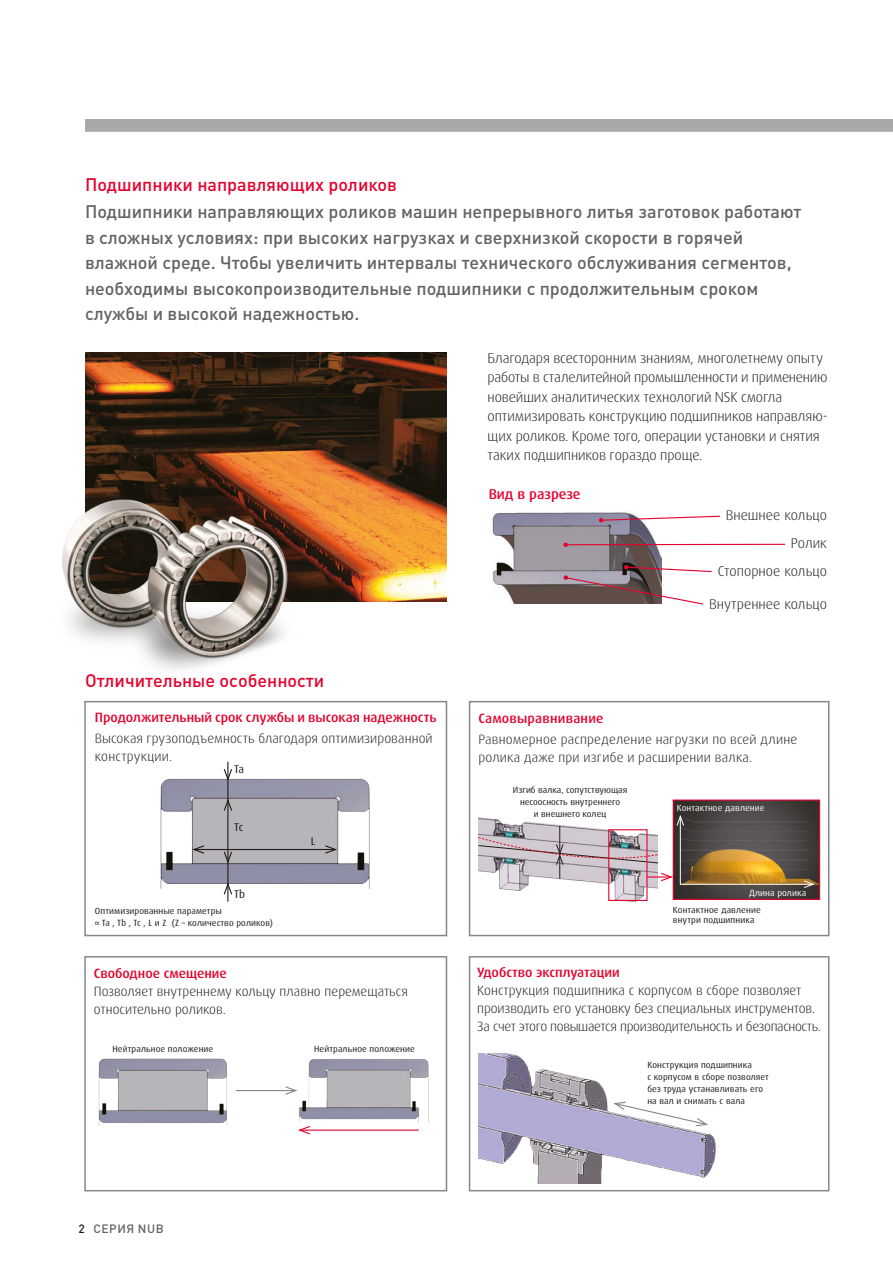
<style>
.page{position:relative;width:893px;height:1263px;background:#fff}
.page>*{position:absolute;margin:0;border:0;box-sizing:border-box;transform-origin:0 0}
.t1{font:500 18px/25.8px "DIN Pro";color:#646363}
.t2{font:500 18px "DIN Pro";color:#e4032e}
.head_schwarz{font:300 14.25px/19.5px "Dax Pro";letter-spacing:-.005em;color:#1d1d1b}
.t3{font:500 14.25px "Dax Pro";color:#e4032e}
.t4{font:300 13.5px/18px "Dax Pro";color:#1d1d1b}
.t5{font:500 13.5px "Dax Pro";color:#e4032e}
.t6{font:500 12px "DIN Pro";letter-spacing:.045em;color:#646363}
.t7{font:500 12px "DIN Pro";color:#1d1d1b}
.t8{font:11.25px "Dax Pro";color:#1d1d1b}
.t9{font:9px/12px "Dax Pro";letter-spacing:.01em;color:#1d1d1b;text-align:center}
.t10{font:9px "Dax Pro";letter-spacing:.01em;color:#fff}
.s1{color:#e4032e}
</style>
<div class="page">
<div style="left:84px;top:956px;width:363px;height:235px;border:2px solid #878787"></div>
<div style="left:84px;top:701px;width:363px;height:235px;border:2px solid #878787"></div>
<div style="left:469px;top:956px;width:360px;height:235px;border:2px solid #878787"></div>
<div style="left:469px;top:701px;width:360px;height:235px;border:2px solid #878787"></div>
<img style="left:160px;top:779px;width:210px;height:110px">
<hr style="left:194px;top:849px;width:141px;height:1px;background:#251b18">
<svg style="left:191px;top:844px;width:15px;height:11px"></svg>
<svg style="left:324px;top:844px;width:15px;height:11px"></svg>
<hr style="left:227px;top:800px;width:1px;height:62px;background:#251b18">
<svg style="left:223px;top:762px;width:10px;height:50px"></svg>
<svg style="left:223px;top:850px;width:10px;height:52px"></svg>
<img style="left:499px;top:888px;width:158px;height:14px">
<div style="left:608px;top:829px;width:39px;height:72px;border:1px solid #e4032e"></div>
<img style="left:675px;top:801px;width:143px;height:97px">
<div style="left:673px;top:799px;width:147px;height:101px;border:1px solid #e4032e"></div>
<img style="left:98px;top:1058px;width:129px;height:68px">
<img style="left:299px;top:1059px;width:130px;height:64px">
<hr style="left:236px;top:1090px;width:60px;height:1px;background:#878787">
<svg style="left:284px;top:1086px;width:13px;height:9px"></svg>
<hr style="left:300px;top:1129px;width:119px;height:2px;background:#e4032e">
<svg style="left:298px;top:1126px;width:13px;height:9px"></svg>
<img style="left:478px;top:1053px;width:238px;height:131px">
<svg style="left:612px;top:1101px;width:98px;height:26px"></svg>
<img style="left:492px;top:511px;width:170px;height:93px">
<svg style="left:599px;top:515px;width:121px;height:7px"></svg>
<hr style="left:566px;top:544px;width:219px;height:1px;background:#e4032e">
<svg style="left:563px;top:542px;width:5px;height:5px"></svg>
<svg style="left:564px;top:565px;width:148px;height:40px"></svg>
<svg style="left:478px;top:814px;width:337px;height:74px"></svg>
<img style="left:85px;top:353px;width:361px;height:249px">
<svg style="left:85px;top:119px;width:808px;height:13px;background:#a9a9a8"></svg>
<img style="left:62px;top:451px;width:270px;height:251px">
<p class="t1" style="left:85px;top:171px;width:718px"><span class="s1">Подшипники направляющих роликов<br></span>Подшипники направляющих роликов машин непрерывного литья заготовок работают в сложных условиях: при высоких нагрузках и сверхнизкой скорости в горячей влажной среде. Чтобы увеличить интервалы технического обслуживания сегментов, необходимы высокопроизводительные подшипники с продолжительным сроком службы и высокой надежностью.</p>
<p class="head_schwarz" style="left:488px;top:348px;width:341px">Благодаря всесторонним знаниям, многолетнему опыту работы в сталелитейной промышленности и применению новейших аналитических технологий NSK смогла оптимизировать конструкцию подшипников направляю&shy;щих роликов. Кроме того, операции установки и снятия таких подшипников гораздо проще.</p>
<p class="t2" style="left:85px;top:668px;width:241px">Отличительные особенности</p>
<p class="t5" style="left:95px;top:709px;width:343px">Продолжительный срок службы и высокая надежность</p>
<p class="t4" style="left:95px;top:729px;width:339px">Высокая грузоподъемность благодаря оптимизированной конструкции.</p>
<p class="t8" style="left:234px;top:762px;width:12px">Ta</p>
<p class="t8" style="left:234px;top:820px;width:11px">Tc</p>
<p class="t8" style="left:234px;top:887px;width:13px">Tb</p>
<p class="t9" style="left:95px;top:905px;width:129px">Оптимизированные параметры</p>
<p class="t9" style="left:102px;top:917px;width:173px">Ta , Tb , Tc , L и Z (Z – количество роликов)</p>
<p class="t8" style="left:311px;top:834px;width:6px">L</p>
<p class="t5" style="left:94px;top:965px;width:134px">Свободное смещение</p>
<p class="t4" style="left:94px;top:982px;width:316px">Позволяет внутреннему кольцу плавно перемещаться относительно роликов.</p>
<p class="t9" style="left:113px;top:1043px;width:102px">Нейтральное положение</p>
<p class="t9" style="left:314px;top:1043px;width:102px">Нейтральное положение</p>
<p class="t3" style="left:489px;top:485px;width:93px">Вид в разрезе</p>
<p class="head_schwarz" style="left:726px;top:505px;width:103px">Внешнее кольцо</p>
<p class="head_schwarz" style="left:791px;top:533px;width:38px">Ролик</p>
<p class="head_schwarz" style="left:718px;top:562px;width:111px">Стопорное кольцо</p>
<p class="head_schwarz" style="left:709px;top:594px;width:119px">Внутреннее кольцо</p>
<p class="t5" style="left:478px;top:709px;width:127px">Самовыравнивание</p>
<p class="t4" style="left:478px;top:730px;width:320px">Равномерное распределение нагрузки по всей длине ролика даже при изгибе и расширении валка.</p>
<p class="t9" style="left:513px;top:784px;width:116px">Изгиб валка, сопутствующая несоосность внутреннего</p>
<p class="t9" style="left:534px;top:808px;width:74px">и внешнего колец</p>
<p class="t10" style="left:677px;top:802px;width:89px">Контактное давление</p>
<p class="t10" style="left:749px;top:887px;width:59px">Длина ролика</p>
<p class="t9" style="left:673px;top:904px;width:89px">Контактное давление</p>
<p class="t9" style="left:673px;top:914px;width:83px">внутри подшипника</p>
<p class="t5" style="left:477px;top:964px;width:144px">Удобство эксплуатации</p>
<p class="t4" style="left:477px;top:982px;width:345px">Конструкция подшипника с корпусом в сборе позволяет производить его установку без специальных инструментов.<br>За счет этого повышается производительность и безопасность.</p>
<p class="t9" style="left:647px;top:1059px;width:106px">Конструкция подшипника</p>
<p class="t9" style="left:647px;top:1071px;width:123px">с корпусом в сборе позволяет</p>
<p class="t9" style="left:647px;top:1083px;width:117px;text-align:left">без труда устанавливать его на вал и снимать с вала</p>
<p class="t7" style="left:79px;top:1221px;width:8px">2</p>
<p class="t6" style="left:94px;top:1221px;width:72px">СЕРИЯ NUB</p>
</div>
